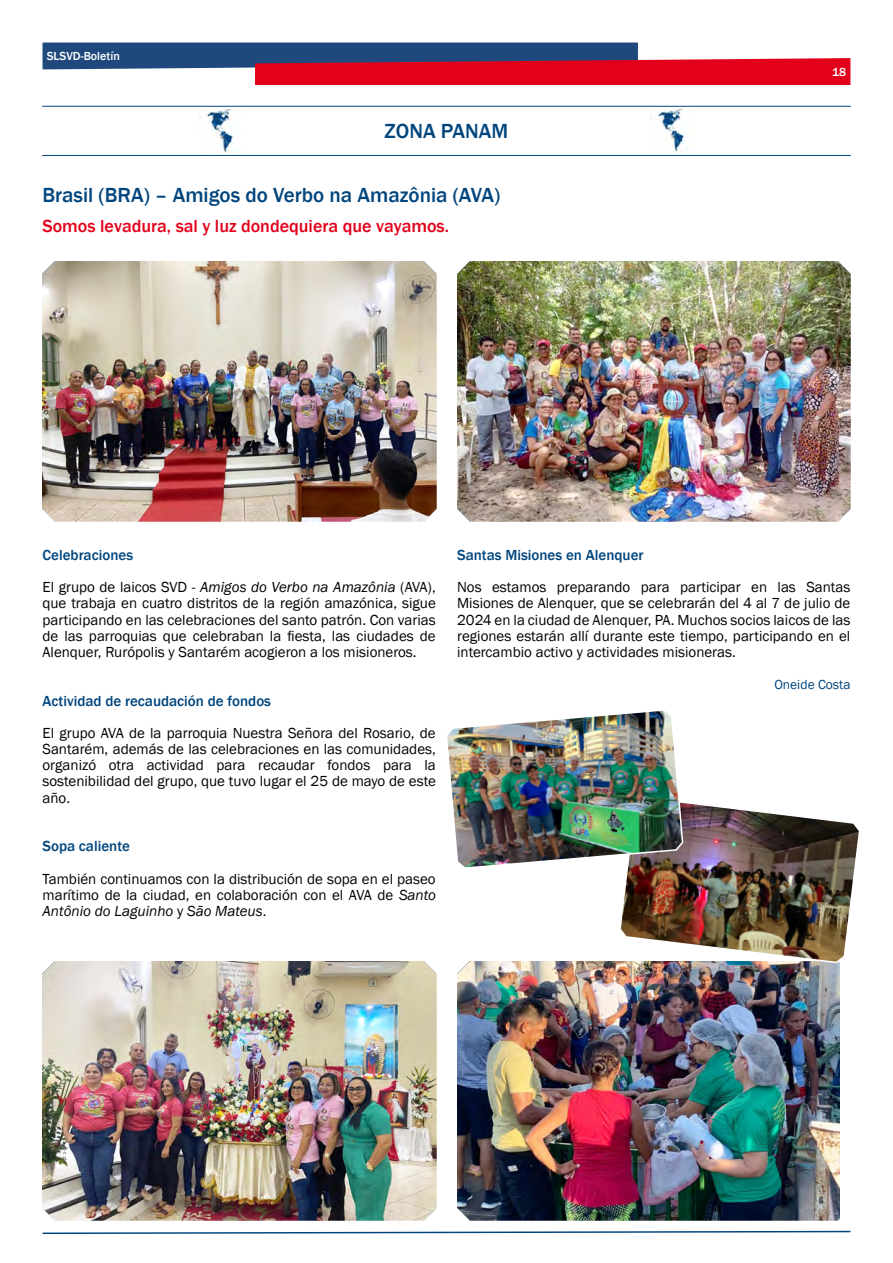
<style>
.page{position:relative;width:893px;height:1263px;background:#fff}
.page>*{position:absolute;margin:0;border:0;box-sizing:border-box;transform-origin:0 0}
.t1{font:500 21px "Franklin Gothic";color:#00457d}
.t2{font:500 18px "Franklin Gothic";color:#e2001a}
.t3{font:15px/16.2px "Franklin Gothic";color:#000;text-align:justify}
.t4{font:500 15px "Franklin Gothic";color:#00457d}
.t5{font:13.5px "Franklin Gothic";color:#00457d}
.t6{font:500 12px "Franklin Gothic";color:#fff}
.s1{font-weight:500;color:#00457d}
.s2{font-style:italic}
</style>
<div class="page">
<svg style="left:43px;top:43px;width:807px;height:42px"></svg>
<svg style="left:42px;top:1230px;width:809px;height:5px"></svg>
<hr style="left:43px;top:106px;width:807px;height:1px;background:#00457d">
<hr style="left:43px;top:155px;width:807px;height:1px;background:#00457d">
<img style="left:205px;top:110px;width:37px;height:42px">
<img style="left:656px;top:109px;width:37px;height:43px">
<img style="left:457px;top:964px;width:383px;height:257px">
<img style="left:43px;top:262px;width:393px;height:259px">
<img style="left:457px;top:262px;width:394px;height:259px">
<img style="left:43px;top:961px;width:393px;height:260px">
<img style="left:447px;top:710px;width:412px;height:254px">
<p class="t6" style="left:47px;top:52px;width:75px">SLSVD-Boletín</p>
<h1 class="t1" style="left:385px;top:123px;width:125px">ZONA PANAM</h1>
<h1 class="t1" style="left:43px;top:187px;width:459px">Brasil (BRA) – Amigos do Verbo na Amazônia (AVA)</h1>
<p class="t2" style="left:43px;top:219px;width:408px">Somos levadura, sal y luz dondequiera que vayamos.</p>
<p class="t6" style="left:832px;top:67px;width:16px">18</p>
<p class="t3" style="left:43px;top:540px;width:395px;line-height:32.4px"><span class="s1">Celebraciones<br></span>El grupo de laicos SVD - <span class="s2">Amigos do Verbo na Amazônia</span> (AVA),</p>
<p class="t3" style="left:43px;top:596px;width:395px">que trabaja en cuatro distritos de la región amazónica, sigue participando en las celebraciones del santo patrón. Con varias de las parroquias que celebraban la fiesta, las ciudades de Alenquer, Rurópolis y Santarém acogieron a los misioneros.</p>
<p class="t4" style="left:43px;top:695px;width:230px">Actividad de recaudación de fondos</p>
<p class="t3" style="left:43px;top:726px;width:395px">El grupo AVA de la parroquia Nuestra Señora del Rosario, de Santarém, además de las celebraciones en las comunidades, organizó otra actividad para recaudar fondos para la sostenibilidad del grupo, que tuvo lugar el 25 de mayo de este año.</p>
<p class="t4" style="left:43px;top:841px;width:89px">Sopa caliente</p>
<p class="t3" style="left:43px;top:872px;width:395px">También continuamos con la distribución de sopa en el paseo marítimo de la ciudad, en colaboración con el AVA de <span class="s2">Santo Antônio do Laguinho</span> y <span class="s2">São Mateus</span>.</p>
<p class="t4" style="left:457px;top:549px;width:188px">Santas Misiones en Alenquer</p>
<p class="t3" style="left:457px;top:580px;width:395px">Nos estamos preparando para participar en las Santas Misiones de Alenquer, que se celebrarán del 4 al 7 de julio de 2024 en la ciudad de Alenquer, PA. Muchos socios laicos de las regiones estarán allí durante este tiempo, participando en el intercambio activo y actividades misioneras.</p>
<p class="t5" style="left:774px;top:680px;width:78px">Oneide Costa</p>
</div>
